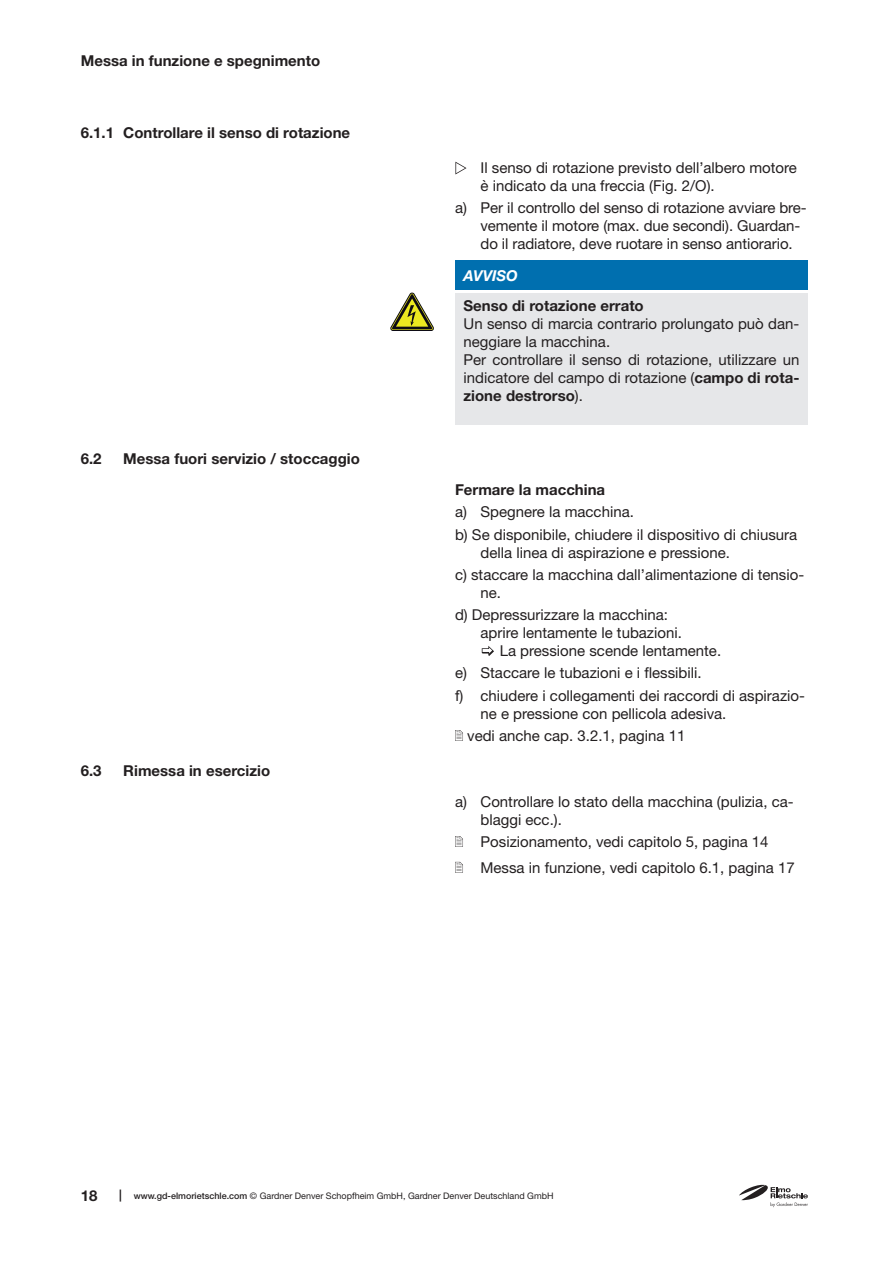
<style>
.page{position:relative;width:893px;height:1263px;background:#fff}
.page>*{position:absolute;margin:0;border:0;box-sizing:border-box;transform-origin:0 0}
.t1{font:15px/18px "Helvetica Neue LT Pro";color:#231f20}
.t2{font:700 15px "Helvetica Neue LT Pro";color:#231f20}
.t3{font:italic 700 15px "Helvetica Neue LT Pro";color:#fff}
.t4{font:9px "Helvetica Neue LT Pro";color:#231f20}
.s1{font-weight:700}
.s2{font-weight:700;font-size:12px}
.s3{font-weight:500}
</style>
<div class="page">
<svg style="left:739px;top:1184px;width:69px;height:23px"></svg>
<svg style="left:390px;top:293px;width:44px;height:38px"></svg>
<svg style="left:455px;top:162px;width:11px;height:12px"></svg>
<div style="left:455px;top:260px;width:353px;height:30px;background:#006faf"></div>
<div style="left:455px;top:293px;width:353px;height:132px;background:#e6e7e9"></div>
<svg style="left:482px;top:646px;width:12px;height:10px"></svg>
<svg style="left:455px;top:730px;width:8px;height:11px"></svg>
<svg style="left:455px;top:836px;width:8px;height:11px"></svg>
<svg style="left:455px;top:862px;width:8px;height:11px"></svg>
<p class="t2" style="left:81px;top:51px;width:241px">Messa in funzione e spegnimento</p>
<p class="t2" style="left:81px;top:124px;width:271px">6.1.1 Controllare il senso di rotazione</p>
<p class="t2" style="left:81px;top:450px;width:22px">6.2</p>
<p class="t2" style="left:123px;top:450px;width:238px">Messa fuori servizio / stoccaggio</p>
<p class="t2" style="left:81px;top:761px;width:22px">6.3</p>
<p class="t2" style="left:123px;top:761px;width:148px">Rimessa in esercizio</p>
<p class="t1" style="left:480px;top:158px;width:318px">Il senso di rotazione previsto dell’albero motore è indicato da una freccia (Fig. 2/O).</p>
<p class="t1" style="left:480px;top:198px;width:328px;text-indent:-26px">a) Per il controllo del senso di rotazione avviare bre&shy;vemente il motore (max. due secondi). Guardan&shy;do il radiatore, deve ruotare in senso antiorario.</p>
<p class="t3" style="left:463px;top:266px;width:56px">AVVISO</p>
<p class="t2" style="left:463px;top:297px;width:182px">Senso di rotazione errato</p>
<p class="t1" style="left:463px;top:315px;width:337px">Un senso di marcia contrario prolungato può dan&shy;neggiare la macchina.<br>Per controllare il senso di rotazione, utilizzare un indicatore del campo di rotazione (<span class="s1">campo di rota&shy;zione destrorso</span>).</p>
<p class="t2" style="left:455px;top:480px;width:152px">Fermare la macchina</p>
<p class="t1" style="left:455px;top:501px;width:344px;line-height:22.2px">a) Spegnere la macchina.<br>b) Se disponibile, chiudere il dispositivo di chiusura</p>
<p class="t1" style="left:455px;top:541px;width:351px;line-height:22.2px;text-indent:26px">della linea di aspirazione e pressione.<br>c) staccare la macchina dall’alimentazione di tensio-</p>
<p class="t1" style="left:455px;top:581px;width:215px;line-height:22.2px;text-indent:26px">ne.<br>d) Depressurizzare la macchina:</p>
<p class="t1" style="left:500px;top:623px;width:223px;text-indent:-19px">aprire lentamente le tubazioni.<br>La pressione scende lentamente.</p>
<p class="t1" style="left:455px;top:662px;width:351px;line-height:22.2px">e) Staccare le tubazioni e i flessibili.<br>f) chiudere i collegamenti dei raccordi di aspirazio-</p>
<p class="t1" style="left:467px;top:702px;width:261px;line-height:22.2px;text-indent:13px">ne e pressione con pellicola adesiva. vedi anche cap. 3.2.1, pagina 11</p>
<p class="t1" style="left:480px;top:792px;width:315px;text-indent:-26px">a) Controllare lo stato della macchina (pulizia, ca&shy;blaggi ecc.).</p>
<p class="t1" style="left:480px;top:828px;width:316px;line-height:25.8px">Posizionamento, vedi capitolo 5, pagina 14<br>Messa in funzione, vedi capitolo 6.1, pagina 17</p>
<p class="t2" style="left:81px;top:1187px;width:18px">18</p>
<p class="t4" style="left:119px;top:1191px;width:436px"><span class="s2">|</span> <span class="s3">www.gd-elmorietschle.com</span> © Gardner Denver Schopfheim GmbH, Gardner Denver Deutschland GmbH</p>
</div>
